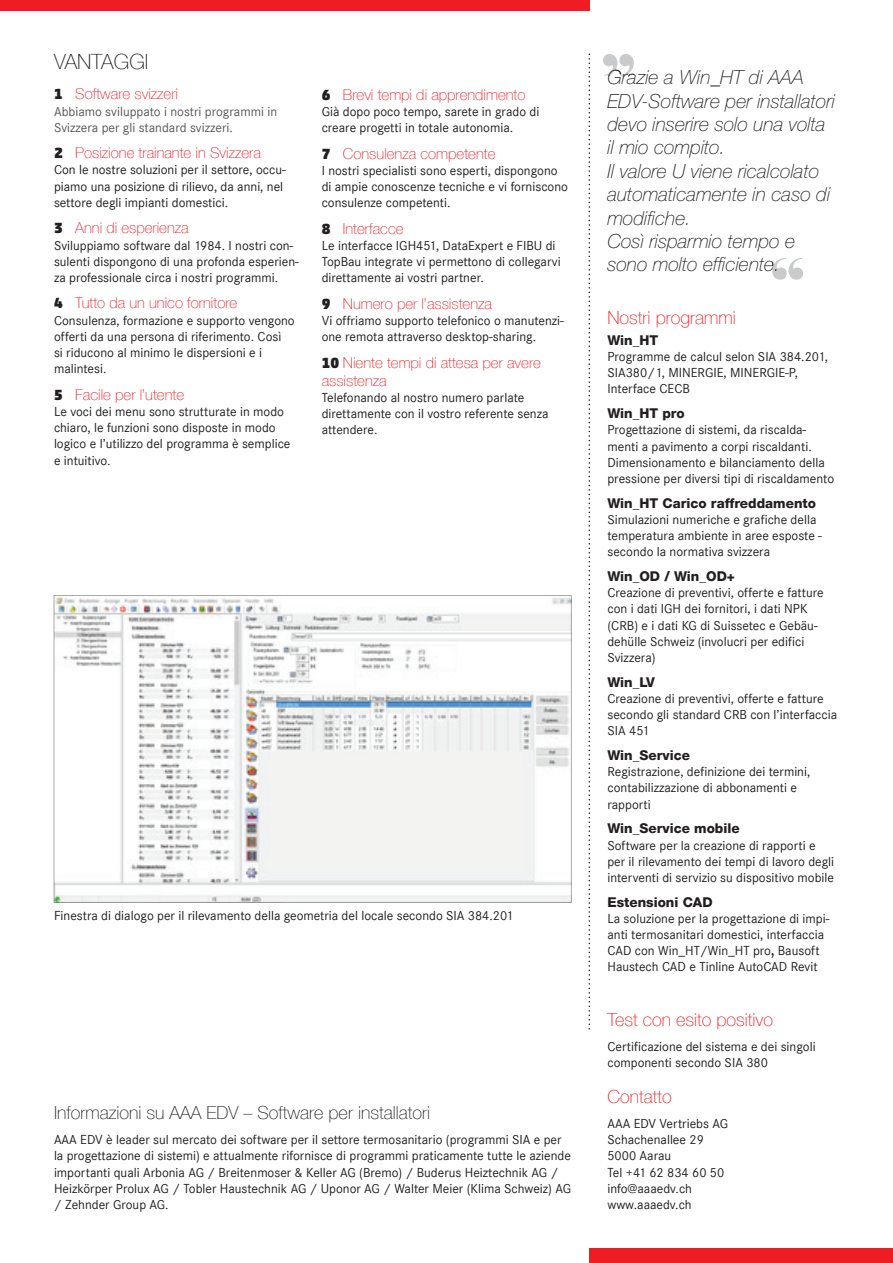
<style>
.page{position:relative;width:893px;height:1263px;background:#fff}
.page>*{position:absolute;margin:0;border:0;box-sizing:border-box;transform-origin:0 0}
.t1{font:72px "Elephant";color:#c9cacc}
.t2{font:100 21px "Helvetica Neue LT Com";color:#231f20}
.t3{font:italic 100 19.5px/23.4px "Helvetica Neue LT Pro";color:#231f20}
.t4{font:100 18px "Helvetica Neue LT Com";color:#231f20}
.t5{font:100 18px "Helvetica Neue LT Com";color:#ee1d23}
.t6{font:100 15px/18px "Helvetica Neue LT Com";color:#ee1d23}
.t7{font:13.5px/16.2px "Corporate S";color:#231f20}
.t8{font:800 13.5px "Helvetica Neue LT Com";color:#231f20}
.t9{font:13.5px/16.2px "Corporate S";color:#57585a}
.s1{font-family:"Akko Pro";font-weight:900;color:#231f20}
.s2{font-weight:700}
</style>
<div class="page">
<svg style="left:608px;top:70px;width:24px;height:6px"></svg>
<svg style="left:772px;top:262px;width:4px;height:10px"></svg>
<svg style="left:54px;top:595px;width:517px;height:308px;fill:#f3f3f3"></svg>
<svg style="left:589px;top:54px;width:1px;height:975px"></svg>
<div style="left:589px;top:1248px;width:304px;height:15px;background:#ee1d23"></div>
<div style="left:0;top:0;width:589px;height:11px;background:#ee1d23"></div>
<h2 class="t2" style="left:54px;top:49px;width:96px">VANTAGGI</h2>
<p class="t6" style="left:54px;top:85px;width:126px"><span class="s1">1</span> Software svizzeri</p>
<p class="t9" style="left:54px;top:103px;width:225px">Abbiamo sviluppato i nostri programmi in<br>Svizzera per gli standard svizzeri.</p>
<p class="t6" style="left:54px;top:144px;width:208px"><span class="s1">2</span> Posizione trainante in Svizzera</p>
<p class="t7" style="left:54px;top:162px;width:233px">Con le nostre soluzioni per il settore, occu&shy;piamo una posizione di rilievo, da anni, nel settore degli impianti domestici.</p>
<p class="t6" style="left:54px;top:219px;width:136px"><span class="s1">3</span> Anni di esperienza</p>
<p class="t7" style="left:54px;top:237px;width:246px">Sviluppiamo software dal 1984. I nostri con&shy;sulenti dispongono di una profonda esperien&shy;za professionale circa i nostri programmi.</p>
<p class="t6" style="left:54px;top:294px;width:185px"><span class="s1">4</span> Tutto da un unico fornitore</p>
<p class="t7" style="left:54px;top:312px;width:242px">Consulenza, formazione e supporto vengono offerti da una persona di riferimento. Così<br>si riducono al minimo le dispersioni e i malintesi.</p>
<p class="t6" style="left:54px;top:385px;width:132px"><span class="s1">5</span> Facile per l’utente</p>
<p class="t7" style="left:54px;top:403px;width:238px">Le voci dei menu sono strutturate in modo chiaro, le funzioni sono disposte in modo logico e l’utilizzo del programma è semplice e intuitivo.</p>
<p class="t6" style="left:322px;top:85px;width:205px"><span class="s1">6</span> Brevi tempi di apprendimento</p>
<p class="t7" style="left:322px;top:103px;width:219px">Già dopo poco tempo, sarete in grado di creare progetti in totale autonomia.</p>
<p class="t6" style="left:322px;top:144px;width:175px"><span class="s1">7</span> Consulenza competente</p>
<p class="t7" style="left:322px;top:162px;width:248px">I nostri specialisti sono esperti, dispongono di ampie conoscenze tecniche e vi forniscono consulenze competenti.</p>
<p class="t6" style="left:322px;top:219px;width:83px"><span class="s1">8</span> Interfacce</p>
<p class="t7" style="left:322px;top:237px;width:241px">Le interfacce IGH451, DataExpert e FIBU di<br>TopBau integrate vi permettono di collegarvi direttamente ai vostri partner.</p>
<p class="t6" style="left:322px;top:294px;width:172px"><span class="s1">9</span> Numero per l’assistenza</p>
<p class="t7" style="left:322px;top:313px;width:244px">Vi offriamo supporto telefonico o manutenzi&shy;one remota attraverso desktop-sharing.</p>
<p class="t6" style="left:322px;top:353px;width:221px"><span class="s1">10</span> Niente tempi di attesa per avere assistenza</p>
<p class="t7" style="left:322px;top:389px;width:228px">Telefonando al nostro numero parlate direttamente con il vostro referente senza attendere.</p>
<p class="t7" style="left:54px;top:908px;width:461px">Finestra di dialogo per il rilevamento della geometria del locale secondo SIA 384.201</p>
<h3 class="t4" style="left:54px;top:1102px;width:378px">Informazioni su AAA EDV – Software per installatori</h3>
<p class="t7" style="left:54px;top:1132px;width:519px">AAA EDV è leader sul mercato dei software per il settore termosanitario (programmi SIA e per la progettazione di sistemi) e attualmente rifornisce di programmi praticamente tutte le aziende importanti quali Arbonia AG / Breitenmoser &amp; Keller AG (Bremo) / Buderus Heiztechnik AG / Heizkörper Prolux AG / Tobler Haustechnik AG / Uponor AG / Walter Meier (Klima Schweiz) AG / Zehnder Group AG.</p>
<h1 class="t1" style="left:635px;top:94px;width:35px;rotate:-180deg">“</h1>
<h3 class="t3" style="left:607px;top:65px;width:198px">Grazie a Win_HT di AAA</h3>
<h3 class="t3" style="left:607px;top:89px;width:229px">EDV-Software per installatori devo inserire solo una volta il mio compito.<br>Il valore U viene ricalcolato automaticamente in caso di modifiche.<br>Così risparmio tempo e</h3>
<h3 class="t3" style="left:607px;top:253px;width:174px">sono molto efficiente.</h3>
<h1 class="t1" style="left:771px;top:240px;width:35px">“</h1>
<h3 class="t5" style="left:607px;top:307px;width:130px">Nostri programmi</h3>
<p class="t8" style="left:607px;top:332px;width:52px">Win_HT</p>
<p class="t7" style="left:607px;top:348px;width:222px">Programme de calcul selon SIA 384.201,<br>SIA380/1, MINERGIE, MINERGIE-P,<br>Interface CECB</p>
<p class="t8" style="left:607px;top:405px;width:79px">Win_HT pro</p>
<p class="t7" style="left:607px;top:422px;width:228px">Progettazione di sistemi, da riscalda&shy;menti a pavimento a corpi riscaldanti.<br>Dimensionamento e bilanciamento della pressione per diversi tipi di riscaldamento</p>
<p class="t8" style="left:607px;top:495px;width:210px">Win_HT Carico raffreddamento</p>
<p class="t7" style="left:607px;top:511px;width:216px">Simulazioni numeriche e grafiche della temperatura ambiente in aree esposte - secondo la normativa svizzera</p>
<p class="t8" style="left:607px;top:568px;width:129px">Win_OD / Win_OD+</p>
<p class="t7" style="left:607px;top:585px;width:218px">Creazione di preventivi, offerte e fatture con i dati IGH dei fornitori, i dati NPK (CRB) e i dati KG di Suissetec e Gebäu&shy;dehülle Schweiz (involucri per edifici Svizzera)</p>
<p class="t8" style="left:607px;top:674px;width:49px">Win_LV</p>
<p class="t7" style="left:607px;top:690px;width:231px">Creazione di preventivi, offerte e fatture secondo gli standard CRB con l’interfaccia<br>SIA 451</p>
<p class="t8" style="left:607px;top:747px;width:84px">Win_Service</p>
<p class="t7" style="left:607px;top:764px;width:204px">Registrazione, definizione dei termini, contabilizzazione di abbonamenti e rapporti</p>
<p class="t8" style="left:607px;top:820px;width:134px">Win_Service mobile</p>
<p class="t7" style="left:607px;top:837px;width:228px">Software per la creazione di rapporti e per il rilevamento dei tempi di lavoro degli interventi di servizio su dispositivo mobile</p>
<p class="t8" style="left:607px;top:894px;width:107px">Estensioni CAD</p>
<p class="t7" style="left:607px;top:910px;width:223px">La soluzione per la progettazione di impi&shy;anti termosanitari domestici, interfaccia CAD con Win_HT/Win_HT pro<span class="s2">,</span> Bausoft Haustech CAD e Tinline AutoCAD Revit</p>
<h3 class="t5" style="left:607px;top:1009px;width:167px">Test con esito positivo</h3>
<p class="t7" style="left:607px;top:1038px;width:210px">Certificazione del sistema e dei singoli componenti secondo SIA 380</p>
<h3 class="t5" style="left:607px;top:1086px;width:66px">Contatto</h3>
<p class="t7" style="left:607px;top:1115px;width:122px">AAA EDV Vertriebs AG<br>Schachenallee 29<br>5000 Aarau<br>Tel +41 62 834 60 50 info@aaaedv.ch www.aaaedv.ch</p>
</div>
